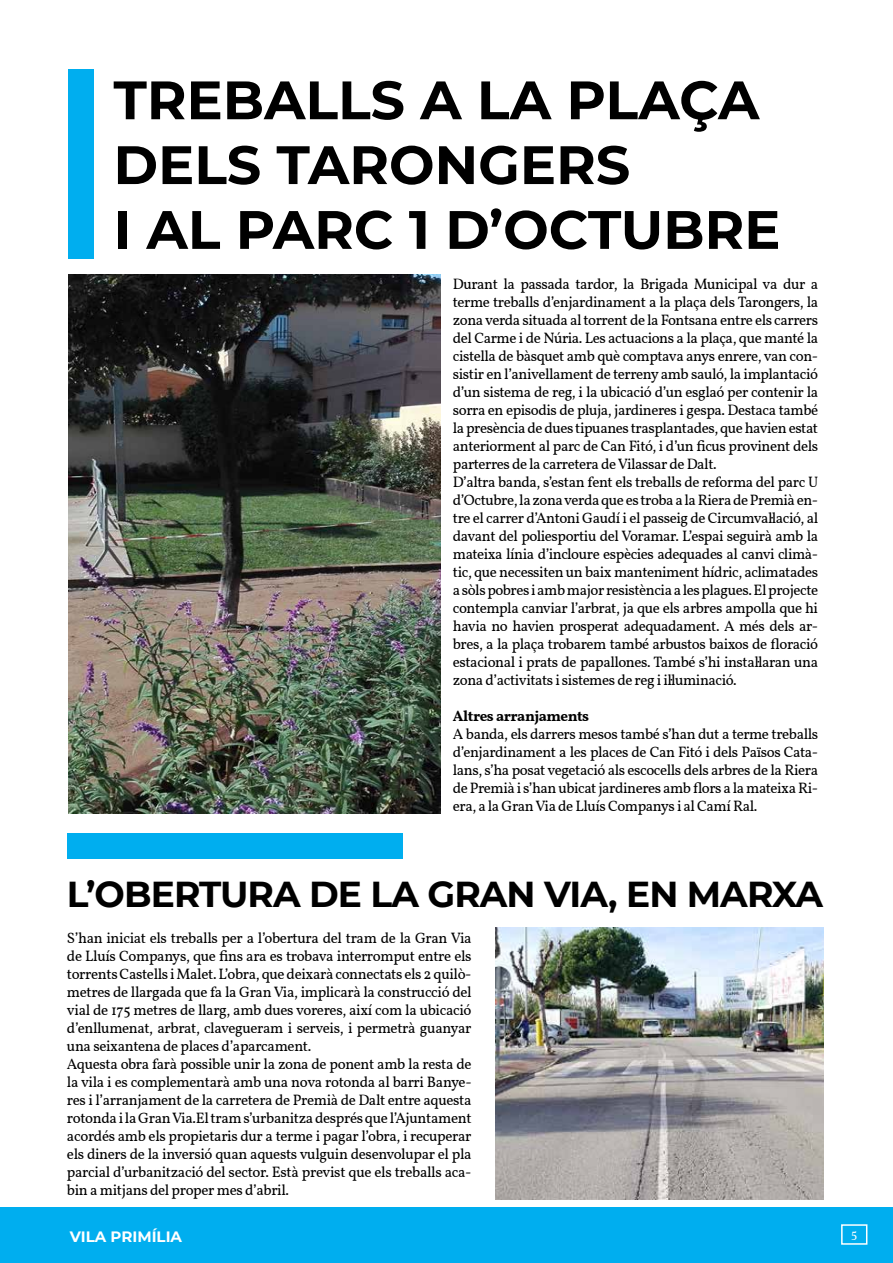
<style>
.page{position:relative;width:893px;height:1263px;background:#fff}
.page>*{position:absolute;margin:0;border:0;box-sizing:border-box;transform-origin:0 0}
.t1{font:700 54px/64.8px "Montserrat";color:#000}
.t2{font:700 36px "Montserrat";letter-spacing:-.025em;color:#000}
.t3{font:15px/18px "Vollkorn";letter-spacing:-.03em;color:#000}
.t4{font:700 15px "Vollkorn";letter-spacing:-.03em;color:#000}
.t5{font:700 15px "Montserrat";color:#fff}
.t6{font:12px "Vollkorn";color:#fff}
</style>
<div class="page">
<div style="left:0;top:1208px;width:893px;height:55px;background:#00aeef"></div>
<div style="left:841px;top:1224px;width:26px;height:21px;border:2px solid #fff"></div>
<img style="left:68px;top:274px;width:372px;height:539px">
<div style="left:68px;top:69px;width:26px;height:189px;background:#00aeef"></div>
<img style="left:495px;top:927px;width:329px;height:272px">
<div style="left:67px;top:833px;width:336px;height:26px;background:#00aeef"></div>
<h1 class="t1" style="left:113px;top:65px;width:668px">TREBALLS A LA PLAÇA<br>DELS TARONGERS<br>I AL PARC 1 D’OCTUBRE</h1>
<p class="t3" style="left:453px;top:275px;width:367px">Durant la passada tardor, la Brigada Municipal va dur a terme treballs d’enjardinament a la plaça dels Tarongers, la zona verda situada al torrent de la Fontsana entre els carrers del Carme i de Núria. Les actuacions a la plaça, que manté la cistella de bàsquet amb què comptava anys enrere, van con&shy;sistir en l’anivellament de terreny amb sauló, la implantació d’un sistema de reg, i la ubicació d’un esglaó per contenir la sorra en episodis de pluja, jardineres i gespa. Destaca també la presència de dues tipuanes trasplantades, que havien estat anteriorment al parc de Can Fitó, i d’un ficus provinent dels parterres de la carretera de Vilassar de Dalt.<br>D’altra banda, s’estan fent els treballs de reforma del parc U d’Octubre, la zona verda que es troba a la Riera de Premià en&shy;tre el carrer d’Antoni Gaudí i el passeig de Circumval·lació, al davant del poliesportiu del Voramar. L’espai seguirà amb la mateixa línia d’incloure espècies adequades al canvi climà&shy;tic, que necessiten un baix manteniment hídric, aclimatades a sòls pobres i amb major resistència a les plagues. El projecte contempla canviar l’arbrat, ja que els arbres ampolla que hi havia no havien prosperat adequadament. A més dels ar&shy;bres, a la plaça trobarem també arbustos baixos de floració estacional i prats de papallones. També s’hi instal·laran una zona d’activitats i sistemes de reg i il·luminació.</p>
<p class="t4" style="left:453px;top:704px;width:138px">Altres arranjaments</p>
<p class="t3" style="left:453px;top:725px;width:367px;text-align:justify">A banda, els darrers mesos també s’han dut a terme treballs d’enjardinament a les places de Can Fitó i dels Països Cata&shy;lans, s’ha posat vegetació als escocells dels arbres de la Riera de Premià i s’han ubicat jardineres amb flors a la mateixa Ri&shy;era, a la Gran Via de Lluís Companys i al Camí Ral.</p>
<h2 class="t2" style="left:67px;top:868px;width:757px">L’OBERTURA DE LA GRAN VIA, EN MARXA</h2>
<p class="t3" style="left:67px;top:930px;width:406px">S’han iniciat els treballs per a l’obertura del tram de la Gran Via de Lluís Companys, que fins ara es trobava interromput entre els torrents Castells i Malet. L’obra, que deixarà connectats els 2 quilò&shy;metres de llargada que fa la Gran Via, implicarà la construcció del vial de 175 metres de llarg, amb dues voreres, així com la ubicació d’enllumenat, arbrat, clavegueram i serveis, i permetrà guanyar una seixantena de places d’aparcament.<br>Aquesta obra farà possible unir la zona de ponent amb la resta de la vila i es complementarà amb una nova rotonda al barri Banye&shy;res i l’arranjament de la carretera de Premià de Dalt entre aquesta rotonda i la Gran Via.El tram s’urbanitza després que l’Ajuntament acordés amb els propietaris dur a terme i pagar l’obra, i recuperar els diners de la inversió quan aquests vulguin desenvolupar el pla parcial d’urbanització del sector. Està previst que els treballs aca&shy;bin a mitjans del proper mes d’abril.</p>
<p class="t5" style="left:70px;top:1226px;width:114px">VILA PRIMÍLIA</p>
<p class="t6" style="left:851px;top:1227px;width:7px">5</p>
</div>
